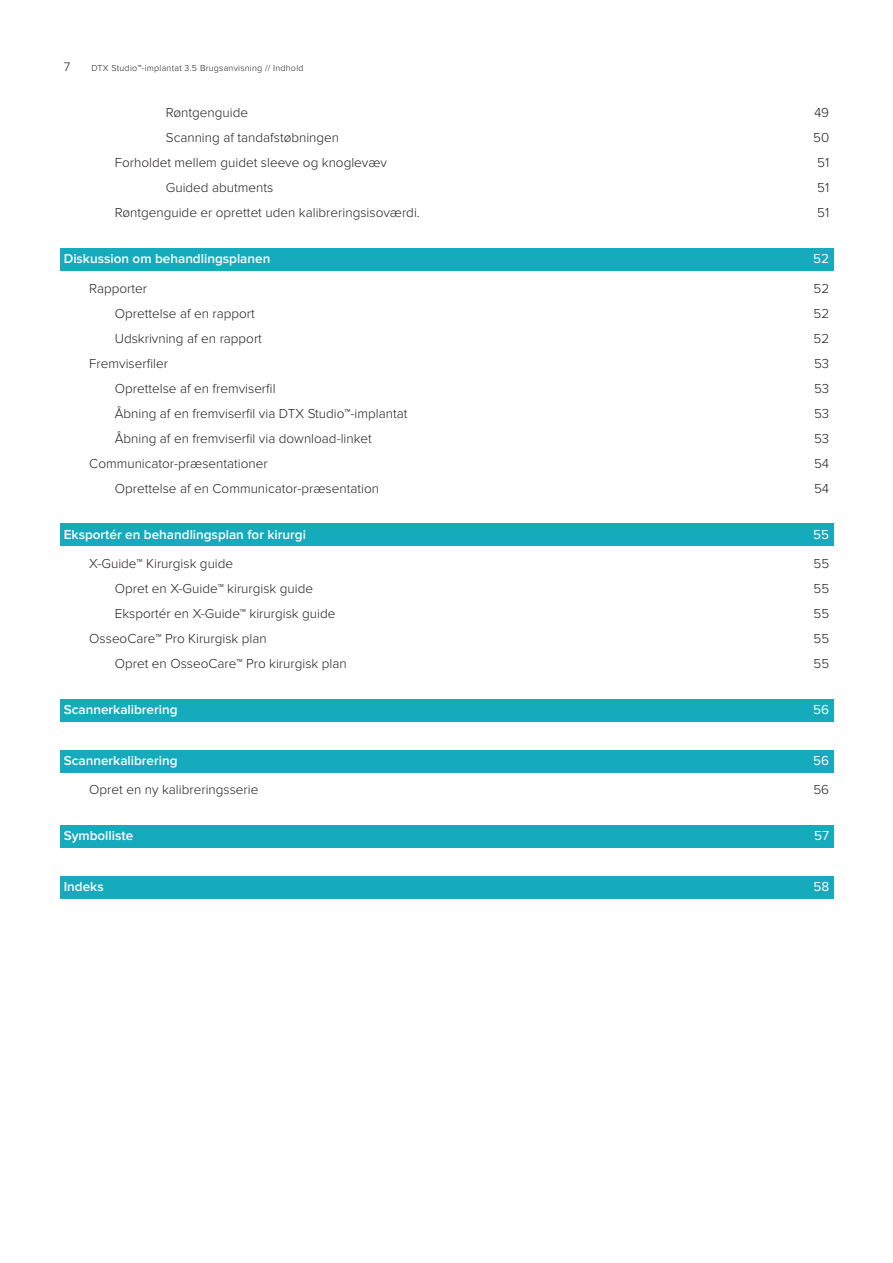
<style>
.page{position:relative;width:893px;height:1263px;background:#fff}
.page>*{position:absolute;margin:0;border:0;box-sizing:border-box;transform-origin:0 0}
.t1{font:300 13.5px "Proxima Nova";color:#231f20}
.t2{font:600 13.5px "Proxima Nova";color:#fff}
.t3{font:13.5px "Proxima Nova";color:#fff}
.t4{font:300 12.75px "Proxima Nova";color:#231f20}
.t5{font:300 9px "Proxima Nova";letter-spacing:.025em;color:#231f20}
</style>
<div class="page">
<div style="left:60px;top:248px;width:773px;height:22px;background:#15abbc"></div>
<div style="left:60px;top:524px;width:773px;height:22px;background:#15abbc"></div>
<div style="left:60px;top:699px;width:773px;height:22px;background:#15abbc"></div>
<div style="left:60px;top:750px;width:773px;height:22px;background:#15abbc"></div>
<div style="left:60px;top:825px;width:773px;height:22px;background:#15abbc"></div>
<div style="left:60px;top:876px;width:773px;height:22px;background:#15abbc"></div>
<p class="t4" style="left:64px;top:59px;width:8px">7</p>
<p class="t5" style="left:91px;top:63px;width:214px">DTX Studio™-implantat 3.5 Brugsanvisning // Indhold</p>
<p class="t1" style="left:166px;top:105px;width:84px">Røntgenguide</p>
<p class="t1" style="left:814px;top:105px;width:17px">49</p>
<p class="t1" style="left:166px;top:130px;width:175px">Scanning af tandafstøbningen</p>
<p class="t1" style="left:813px;top:130px;width:18px">50</p>
<p class="t1" style="left:115px;top:155px;width:274px">Forholdet mellem guidet sleeve og knoglevæv</p>
<p class="t1" style="left:817px;top:155px;width:14px">51</p>
<p class="t1" style="left:166px;top:180px;width:109px">Guided abutments</p>
<p class="t1" style="left:817px;top:180px;width:14px">51</p>
<p class="t1" style="left:115px;top:205px;width:307px">Røntgenguide er oprettet uden kalibreringsisoværdi.</p>
<p class="t1" style="left:817px;top:205px;width:14px">51</p>
<p class="t2" style="left:64px;top:251px;width:208px">Diskussion om behandlingsplanen</p>
<p class="t3" style="left:813px;top:251px;width:17px">52</p>
<p class="t1" style="left:89px;top:280px;width:59px">Rapporter</p>
<p class="t1" style="left:813px;top:280px;width:17px">52</p>
<p class="t1" style="left:115px;top:305px;width:142px">Oprettelse af en rapport</p>
<p class="t1" style="left:813px;top:305px;width:17px">52</p>
<p class="t1" style="left:115px;top:330px;width:149px">Udskrivning af en rapport</p>
<p class="t1" style="left:813px;top:330px;width:17px">52</p>
<p class="t1" style="left:89px;top:355px;width:80px">Fremviserfiler</p>
<p class="t1" style="left:814px;top:355px;width:17px">53</p>
<p class="t1" style="left:115px;top:380px;width:162px">Oprettelse af en fremviserfil</p>
<p class="t1" style="left:814px;top:380px;width:17px">53</p>
<p class="t1" style="left:115px;top:405px;width:294px">Åbning af en fremviserfil via DTX Studio™-implantat</p>
<p class="t1" style="left:814px;top:405px;width:17px">53</p>
<p class="t1" style="left:115px;top:430px;width:259px">Åbning af en fremviserfil via download-linket</p>
<p class="t1" style="left:814px;top:430px;width:17px">53</p>
<p class="t1" style="left:89px;top:455px;width:180px">Communicator-præsentationer</p>
<p class="t1" style="left:814px;top:455px;width:17px">54</p>
<p class="t1" style="left:115px;top:480px;width:266px">Oprettelse af en Communicator-præsentation</p>
<p class="t1" style="left:814px;top:480px;width:17px">54</p>
<p class="t2" style="left:64px;top:527px;width:244px">Eksportér en behandlingsplan for kirurgi</p>
<p class="t3" style="left:813px;top:527px;width:17px">55</p>
<p class="t1" style="left:89px;top:556px;width:145px">X-Guide™ Kirurgisk guide</p>
<p class="t1" style="left:813px;top:556px;width:17px">55</p>
<p class="t1" style="left:115px;top:581px;width:200px">Opret en X-Guide™ kirurgisk guide</p>
<p class="t1" style="left:813px;top:581px;width:17px">55</p>
<p class="t1" style="left:115px;top:606px;width:222px">Eksportér en X-Guide™ kirurgisk guide</p>
<p class="t1" style="left:813px;top:606px;width:17px">55</p>
<p class="t1" style="left:89px;top:631px;width:179px">OsseoCare™ Pro Kirurgisk plan</p>
<p class="t1" style="left:813px;top:631px;width:17px">55</p>
<p class="t1" style="left:115px;top:656px;width:233px">Opret en OsseoCare™ Pro kirurgisk plan</p>
<p class="t1" style="left:813px;top:656px;width:17px">55</p>
<p class="t2" style="left:64px;top:702px;width:115px">Scannerkalibrering</p>
<p class="t3" style="left:813px;top:702px;width:17px">56</p>
<p class="t2" style="left:64px;top:753px;width:115px">Scannerkalibrering</p>
<p class="t3" style="left:813px;top:753px;width:17px">56</p>
<p class="t1" style="left:89px;top:782px;width:171px">Opret en ny kalibreringsserie</p>
<p class="t1" style="left:813px;top:782px;width:17px">56</p>
<p class="t2" style="left:64px;top:828px;width:71px">Symbolliste</p>
<p class="t3" style="left:814px;top:828px;width:16px">57</p>
<p class="t2" style="left:64px;top:879px;width:41px">Indeks</p>
<p class="t3" style="left:813px;top:879px;width:17px">58</p>
</div>
